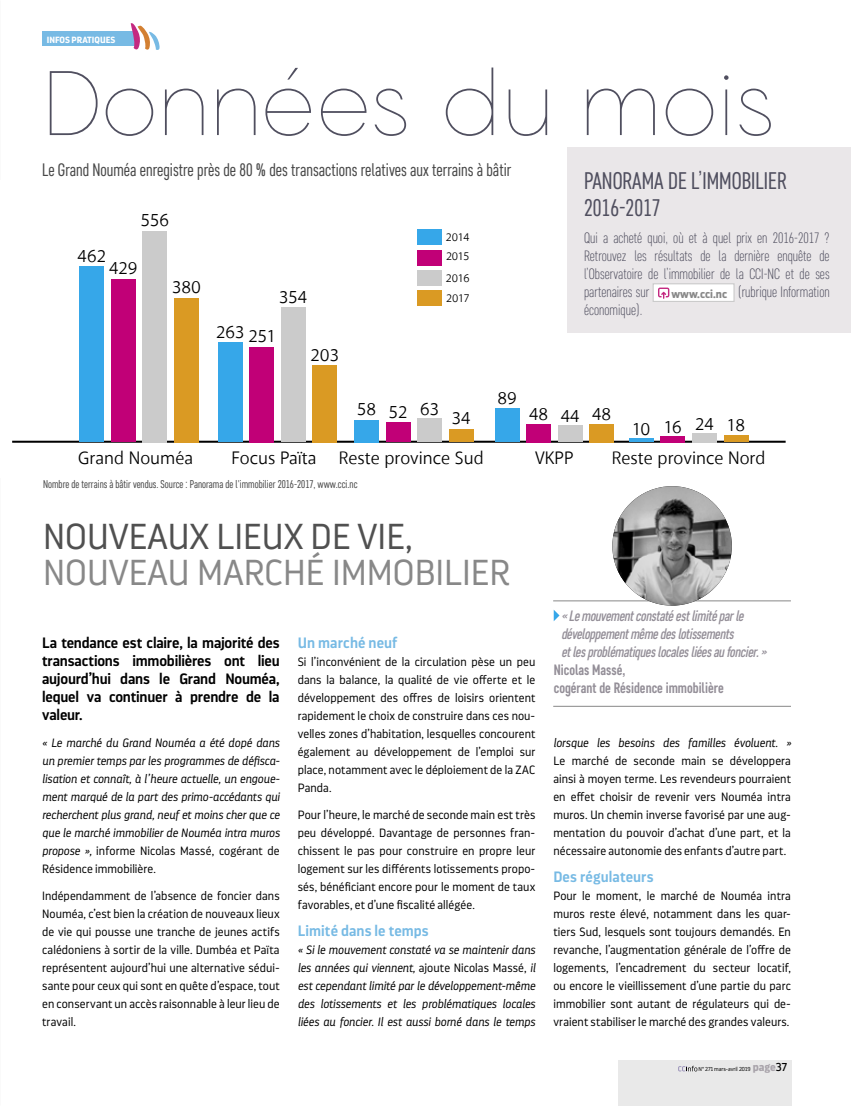
<style>
.page{position:relative;width:851px;height:1106px;background:#fff}
.page>*{position:absolute;margin:0;border:0;box-sizing:border-box;transform-origin:0 0}
.t1{font:200 90px "Pangram";letter-spacing:-.035em;color:#504f5f}
.t2{font:300 36px "Darwin Pro";color:#888}
.t3{font:300 36px "Darwin Pro";color:#505050}
.t4{font:24px/27px "Core Sans D37 Cn";color:#504f5f}
.t5{font:18.3px "Akagi";color:#000}
.t6{font:18px "Core Sans D37 Cn";color:#484848}
.t7{font:300 15px/18px "Core Sans D27 Cn";color:#504f5f;text-align:justify}
.t8{font:600 15px/18px "Darwin Pro";letter-spacing:-.015em;color:#000;text-align:justify}
.t9{font:italic 500 15px/18px "Core Sans D47 Cn";letter-spacing:-.02em;color:#948f98}
.t10{font:600 15px "Darwin Pro";letter-spacing:.005em;color:#77bae4}
.t11{font:700 15px/18px "Core Sans D57 Cn";color:#948f98}
.t12{font:300 12px/18px "Darwin Pro";letter-spacing:.005em;color:#000;text-align:justify}
.t13{font:italic 300 12px/18px "Darwin Pro";color:#000;text-align:justify}
.t14{font:11.7px/19.6px "Akagi";color:#000}
.t15{font:11.25px "Core Sans D37 Cn";color:#484848}
.t16{font:700 9px "Darwin Pro";color:#fff}
.t17{font:300 5.7px "Darwin Pro";color:#000}
.s1{font-family:"Darwin Pro";font-weight:700;font-size:11.4px;color:#888}
.s2{font-style:normal}
.s3{font-weight:700;font-size:11.4px;color:#a9a4ab}
.s4{font-weight:400;font-size:11.4px}
</style>
<div class="page">
<hr style="left:12px;top:441px;width:773px;height:2px;background:#000">
<div style="left:723px;top:435px;width:25px;height:7px;background:#da9a23"></div>
<div style="left:692px;top:433px;width:24px;height:9px;background:#cbcbcb"></div>
<div style="left:660px;top:436px;width:25px;height:6px;background:#c10077"></div>
<hr style="left:629px;top:438px;width:24px;height:4px;background:#36a7e9">
<div style="left:589px;top:424px;width:25px;height:18px;background:#da9a23"></div>
<div style="left:557px;top:425px;width:25px;height:17px;background:#cbcbcb"></div>
<div style="left:526px;top:424px;width:25px;height:18px;background:#c10077"></div>
<div style="left:494px;top:408px;width:25px;height:34px;background:#36a7e9"></div>
<div style="left:449px;top:429px;width:24px;height:13px;background:#da9a23"></div>
<div style="left:417px;top:418px;width:25px;height:24px;background:#cbcbcb"></div>
<div style="left:386px;top:422px;width:24px;height:20px;background:#c10077"></div>
<div style="left:354px;top:420px;width:25px;height:22px;background:#36a7e9"></div>
<div style="left:312px;top:365px;width:25px;height:77px;background:#da9a23"></div>
<div style="left:281px;top:308px;width:24px;height:134px;background:#cbcbcb"></div>
<div style="left:249px;top:347px;width:25px;height:95px;background:#c10077"></div>
<div style="left:218px;top:342px;width:24px;height:100px;background:#36a7e9"></div>
<div style="left:174px;top:298px;width:25px;height:144px;background:#da9a23"></div>
<div style="left:142px;top:231px;width:25px;height:211px;background:#cbcbcb"></div>
<div style="left:111px;top:279px;width:25px;height:163px;background:#c10077"></div>
<div style="left:79px;top:267px;width:25px;height:175px;background:#36a7e9"></div>
<div style="left:417px;top:290px;width:25px;height:16px;background:#da9a23"></div>
<div style="left:417px;top:270px;width:25px;height:16px;background:#cbcbcb"></div>
<div style="left:417px;top:249px;width:25px;height:16px;background:#c10077"></div>
<div style="left:417px;top:229px;width:25px;height:16px;background:#36a7e9"></div>
<div style="left:567px;top:147px;width:283px;height:185px;background:#eae7e9"></div>
<div style="left:653px;top:284px;width:81px;height:17px;background:#fff"></div>
<svg style="left:658px;top:287px;width:11px;height:12px"></svg>
<div style="left:652px;top:283px;width:82px;height:19px;border:1px solid #cbcbcb"></div>
<div style="left:617px;top:1060px;width:174px;height:46px;background:#e9e9e9"></div>
<svg style="left:678px;top:1065px;width:19px;height:6px"></svg>
<div style="left:43px;top:32px;width:94px;height:14px;background:#77bae4"></div>
<svg style="left:131px;top:23px;width:29px;height:27px"></svg>
<svg style="left:553px;top:610px;width:6px;height:11px"></svg>
<hr style="left:553px;top:600px;width:237px;height:1px;background:#888">
<hr style="left:553px;top:706px;width:237px;height:1px;background:#888">
<img style="left:612px;top:486px;width:119px;height:119px;border-radius:60px">
<p class="t16" style="left:47px;top:33px;width:70px">INFOS PRATIQUES</p>
<h1 class="t1" style="left:43px;top:46px;width:736px">Données du mois</h1>
<h3 class="t6" style="left:42px;top:159px;width:470px">Le Grand Nouméa enregistre près de 80 % des transactions relatives aux terrains à bâtir</h3>
<h3 class="t5" style="left:141px;top:209px;width:30px">556</h3>
<h3 class="t5" style="left:77px;top:244px;width:30px">462</h3>
<h3 class="t5" style="left:109px;top:257px;width:30px">429</h3>
<h3 class="t5" style="left:172px;top:276px;width:30px">380</h3>
<h3 class="t5" style="left:279px;top:285px;width:30px">354</h3>
<h3 class="t5" style="left:216px;top:323px;width:61px">263 251</h3>
<h3 class="t5" style="left:310px;top:343px;width:30px">203</h3>
<p class="t14" style="left:446px;top:227px;width:25px">2014<br>2015</p>
<p class="t14" style="left:446px;top:267px;width:25px;line-height:20.7px">2016<br>2017</p>
<h3 class="t5" style="left:357px;top:398px;width:84px">58 52 63</h3>
<h3 class="t5" style="left:452px;top:406px;width:20px">34</h3>
<h3 class="t5" style="left:497px;top:386px;width:21px">89</h3>
<h3 class="t4" style="left:584px;top:167px;width:204px">PANORAMA DE L’IMMOBILIER<br>2016-2017</h3>
<p class="t7" style="left:584px;top:229px;width:247px">Qui a acheté quoi, où et à quel prix en 2016-2017 ?<br>Retrouvez les résultats de la dernière enquête de l’Observatoire de l’immobilier de la CCI-NC et de ses partenaires sur</p>
<p class="t7" style="left:671px;top:283px;width:160px"><span class="s1">www.cci.nc</span> (rubrique Information</p>
<p class="t7" style="left:584px;top:301px;width:60px">économique).</p>
<h3 class="t5" style="left:529px;top:403px;width:84px">48 44 48</h3>
<h3 class="t5" style="left:632px;top:415px;width:114px">10 16 24 18</h3>
<h3 class="t5" style="left:78px;top:447px;width:116px">Grand Nouméa</h3>
<h3 class="t5" style="left:231px;top:447px;width:253px">Focus Païta Reste province Sud</h3>
<h3 class="t5" style="left:535px;top:447px;width:40px">VKPP</h3>
<h3 class="t5" style="left:612px;top:447px;width:155px">Reste province Nord</h3>
<p class="t15" style="left:43px;top:477px;width:316px">Nombre de terrains à bâtir vendus. Source : Panorama de l'immobilier 2016-2017, www.cci.nc</p>
<h2 class="t3" style="left:43px;top:513px;width:371px">NOUVEAUX LIEUX DE VIE,</h2>
<h2 class="t2" style="left:43px;top:549px;width:468px">NOUVEAU MARCHÉ IMMOBILIER</h2>
<p class="t8" style="left:42px;top:633px;width:239px">La tendance est claire, la majorité des transactions immobilières ont lieu aujourd’hui dans le Grand Nouméa, lequel va continuer à prendre de la valeur.</p>
<p class="t13" style="left:42px;top:733px;width:239px">« Le marché du Grand Nouméa a été dopé dans un premier temps par les programmes de défisca&shy;lisation et connaît, à l’heure actuelle, un engoue&shy;ment marqué de la part des primo-accédants qui recherchent plus grand, neuf et moins cher que ce que le marché immobilier de Nouméa intra muros propose », <span class="s2">informe Nicolas Massé, cogérant de Résidence immobilière.</span></p>
<p class="t12" style="left:42px;top:887px;width:239px">Indépendamment de l’absence de foncier dans Nouméa, c’est bien la création de nouveaux lieux de vie qui pousse une tranche de jeunes actifs calédoniens à sortir de la ville. Dumbéa et Païta représentent aujourd’hui une alternative sédui&shy;sante pour ceux qui sont en quête d’espace, tout en conservant un accès raisonnable à leur lieu de travail.</p>
<p class="t10" style="left:298px;top:633px;width:101px">Un marché neuf</p>
<p class="t12" style="left:298px;top:653px;width:239px">Si l’inconvénient de la circulation pèse un peu dans la balance, la qualité de vie offerte et le développement des offres de loisirs orientent rapidement le choix de construire dans ces nou&shy;velles zones d’habitation, lesquelles concourent également au développement de l’emploi sur place, notamment avec le déploiement de la ZAC Panda.</p>
<p class="t12" style="left:298px;top:806px;width:239px">Pour l’heure, le marché de seconde main est très peu développé. Davantage de personnes fran&shy;chissent le pas pour construire en propre leur logement sur les différents lotissements propo&shy;sés, bénéficiant encore pour le moment de taux favorables, et d’une fiscalité allégée.</p>
<p class="t10" style="left:298px;top:921px;width:133px">Limité dans le temps</p>
<p class="t13" style="left:298px;top:940px;width:239px">« Si le mouvement constaté va se maintenir dans les années qui viennent, <span class="s2">ajoute Nicolas Massé,</span> il est cependant limité par le développement-même des lotissements et les problématiques locales liées au foncier. Il est aussi borné dans le temps</p>
<p class="t9" style="left:561px;top:607px;width:207px">« Le mouvement constaté est limité par le développement même des lotissements<br>et les problématiques locales liées au foncier. »</p>
<p class="t11" style="left:553px;top:661px;width:171px">Nicolas Massé,<br>cogérant de Résidence immobilière</p>
<p class="t13" style="left:553px;top:733px;width:239px">lorsque les besoins des familles évoluent. »</p>
<p class="t12" style="left:553px;top:752px;width:239px">Le marché de seconde main se développera ainsi à moyen terme. Les revendeurs pourraient en effet choisir de revenir vers Nouméa intra muros. Un chemin inverse favorisé par une aug&shy;mentation du pouvoir d’achat d’une part, et la nécessaire autonomie des enfants d’autre part.</p>
<p class="t10" style="left:553px;top:867px;width:102px">Des régulateurs</p>
<p class="t12" style="left:553px;top:887px;width:239px">Pour le moment, le marché de Nouméa intra muros reste élevé, notamment dans les quar&shy;tiers Sud, lesquels sont toujours demandés. En revanche, l’augmentation générale de l’offre de logements, l’encadrement du secteur locatif, ou encore le vieillissement d’une partie du parc immobilier sont autant de régulateurs qui de&shy;vraient stabiliser le marché des grandes valeurs.</p>
<p class="t17" style="left:698px;top:1065px;width:90px">N° 271 mars-avril 2019 <span class="s3">page</span><span class="s4">37</span></p>
</div>
